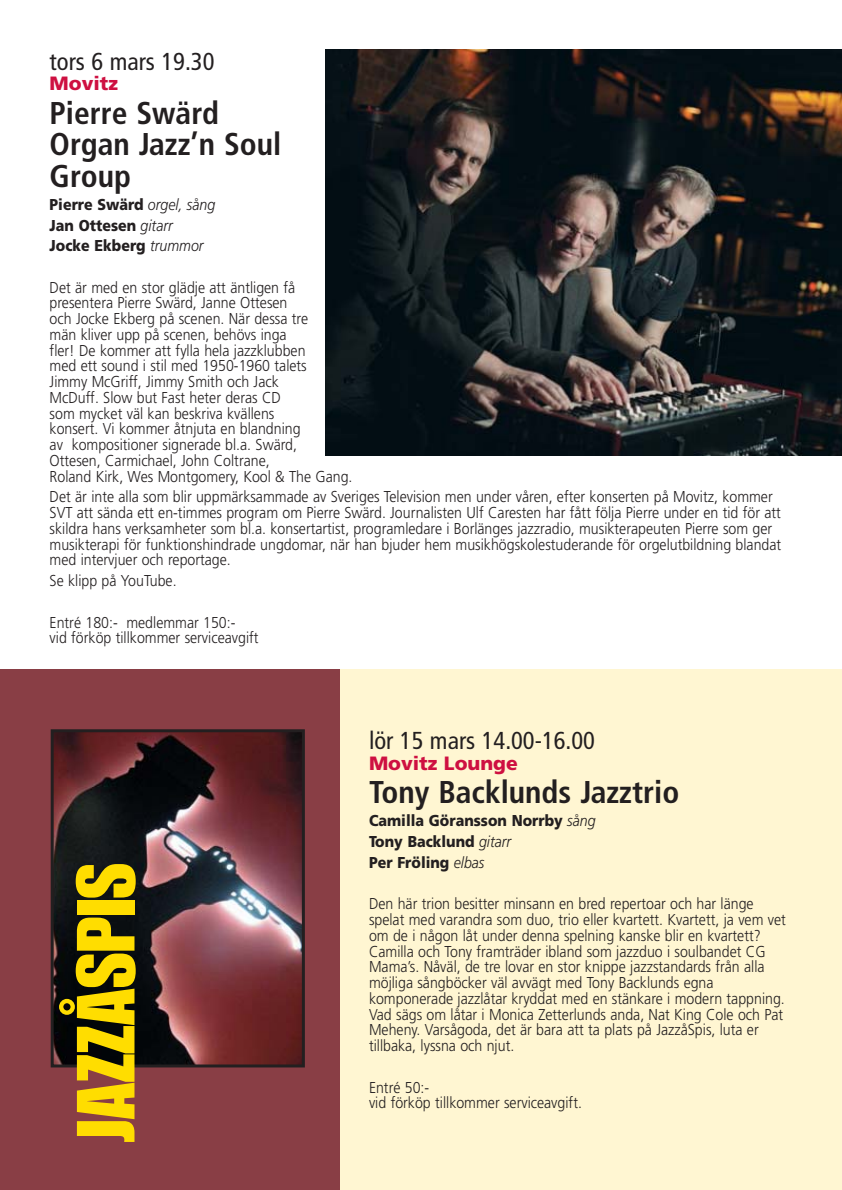
<style>
.page{position:relative;width:842px;height:1190px;background:#fff}
.page>*{position:absolute;margin:0;border:0;box-sizing:border-box;transform-origin:0 0}
.t1{font:700 condensed 31.5px/31.5px "Frutiger";color:#231f20}
.t2{font:condensed 24.5px "Frutiger";color:#231f20}
.t3{font:900 19.25px "Frutiger";color:#ce1041}
.t4{font:300 15.75px/15.8px "Frutiger";color:#231f20;scale:.9 1}
.t5{font:900 15.75px/20.7px "Frutiger";color:#231f20;scale:.9 1}
.s1{font-weight:300;font-style:italic}
</style>
<div class="page">
<div style="left:311px;top:670px;width:531px;height:520px;background:#fff6d2"></div>
<div style="left:0;top:670px;width:339px;height:520px;background:#893e45"></div>
<img style="left:55px;top:733px;width:246px;height:330px">
<div style="left:51px;top:729px;width:254px;height:338px;border:3px solid #231f20"></div>
<svg style="left:59px;top:918px;width:77px;height:224px;background:#9d810e"></svg>
<div style="left:77px;top:900px;width:57px;height:15px;background:#fd0"></div>
<svg style="left:76px;top:864px;width:60px;height:34px;background:#bda506"></svg>
<img style="left:326px;top:50px;width:516px;height:406px">
<h2 class="t2" style="left:50px;top:51px;width:166px">tors 6 mars 19.30</h2>
<p class="t3" style="left:50px;top:76px;width:70px">Movitz</p>
<h1 class="t1" style="left:50px;top:100px;width:233px">Pierre Swärd<br>Organ Jazz’n Soul<br>Group</h1>
<p class="t5" style="left:50px;top:195px;width:186px">Pierre Swärd <span class="s1">orgel, sång<br></span>Jan Ottesen <span class="s1">gitarr<br></span>Jocke Ekberg <span class="s1">trummor</span></p>
<p class="t4" style="left:50px;top:281px;width:338px">Det är med en stor glädje att äntligen få presentera Pierre Swärd, Janne Ottesen<br>och Jocke Ekberg på scenen. När dessa tre<br>män kliver upp på scenen, behövs inga<br>fler! De kommer att fylla hela jazzklubben<br>med ett sound i stil med 1950-1960 talets<br>Jimmy McGriff, Jimmy Smith och Jack<br>McDuff. Slow but Fast heter deras CD<br>som mycket väl kan beskriva kvällens<br>konsert. Vi kommer åtnjuta en blandning<br>av kompositioner signerade bl.a. Swärd,<br>Ottesen, Carmichael, John Coltrane,<br>Roland Kirk, Wes Montgomery, Kool &amp; The Gang.</p>
<p class="t4" style="left:50px;top:490px;width:814px">Det är inte alla som blir uppmärksammade av Sveriges Television men under våren, efter konserten på Movitz, kommer SVT att sända ett en-timmes program om Pierre Swärd. Journalisten Ulf Caresten har fått följa Pierre under en tid för att skildra hans verksamheter som bl.a. konsertartist, programledare i Borlänges jazzradio, musikterapeuten Pierre som ger musikterapi för funktionshindrade ungdomar, när han bjuder hem musikhögskolestuderande för orgelutbildning blandat med intervjuer och reportage.</p>
<p class="t4" style="left:50px;top:574px;width:143px">Se klipp på YouTube.</p>
<p class="t4" style="left:50px;top:615px;width:234px">Entré 180:- medlemmar 150:-<br>vid förköp tillkommer serviceavgift</p>
<h2 class="t2" style="left:369px;top:731px;width:227px">lör 15 mars 14.00-16.00</h2>
<p class="t3" style="left:369px;top:755px;width:150px">Movitz Lounge</p>
<h1 class="t1" style="left:369px;top:779px;width:312px">Tony Backlunds Jazztrio</h1>
<p class="t5" style="left:369px;top:812px;width:253px">Camilla Göransson Norrby <span class="s1">sång<br></span>Tony Backlund <span class="s1">gitarr<br></span>Per Fröling <span class="s1">elbas</span></p>
<p class="t4" style="left:369px;top:897px;width:465px">Den här trion besitter minsann en bred repertoar och har länge spelat med varandra som duo, trio eller kvartett. Kvartett, ja vem vet om de i någon låt under denna spelning kanske blir en kvartett?<br>Camilla och Tony framträder ibland som jazzduo i soulbandet CG Mama’s. Nåväl, de tre lovar en stor knippe jazzstandards från alla möjliga sångböcker väl avvägt med Tony Backlunds egna komponerade jazzlåtar kryddat med en stänkare i modern tappning.<br>Vad sägs om låtar i Monica Zetterlunds anda, Nat King Cole och Pat Meheny. Varsågoda, det är bara att ta plats på JazzåSpis, luta er tillbaka, lyssna och njut.</p>
<p class="t4" style="left:369px;top:1080px;width:238px">Entré 50:-<br>vid förköp tillkommer serviceavgift.</p>
</div>
